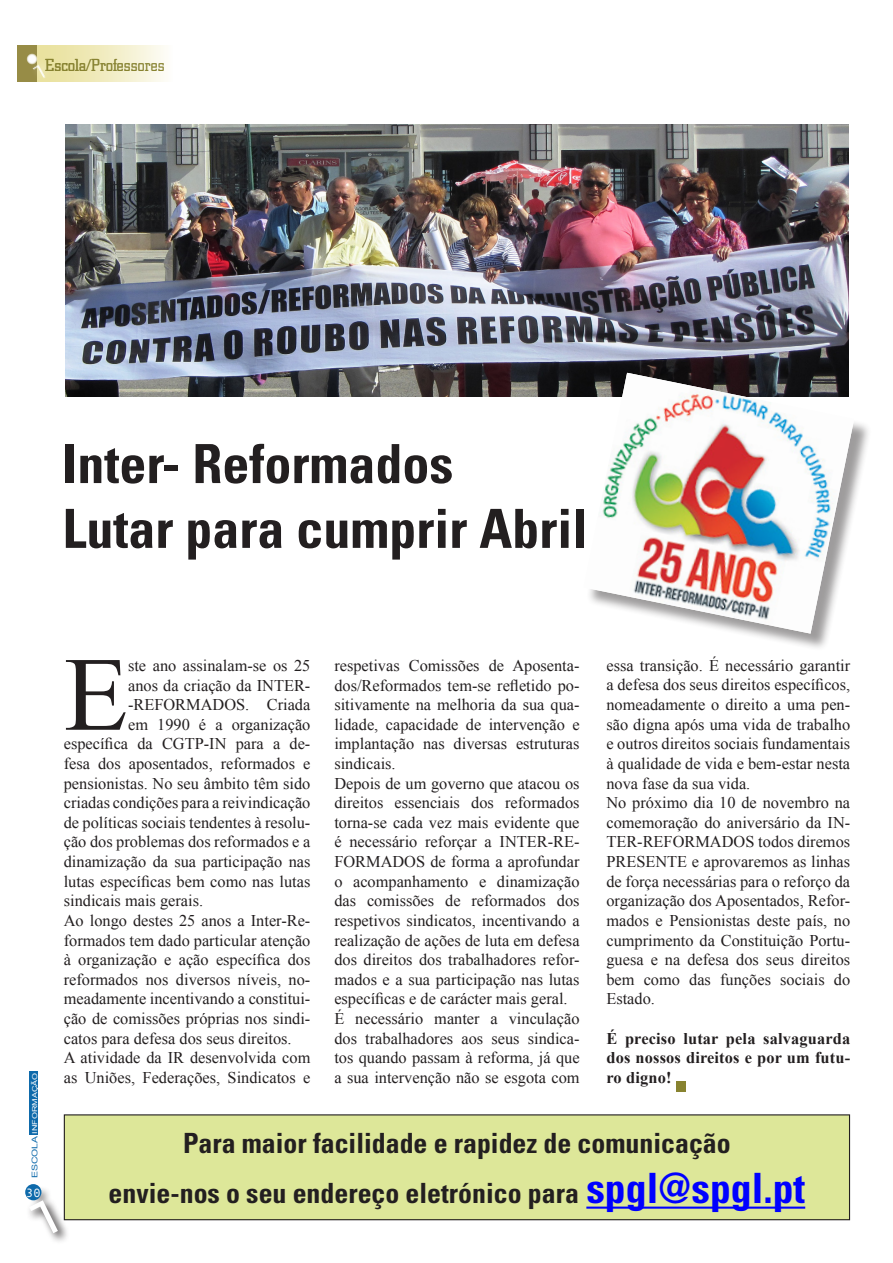
<style>
.page{position:relative;width:893px;height:1263px;background:#fff}
.page>*{position:absolute;margin:0;border:0;box-sizing:border-box;transform-origin:0 0}
.ESCOLA_PROF__TEXTO{font:105.3px "Times New Roman";color:#231f20}
.Escola_Profs_Título{font:700 condensed 54px "Univers";color:#231f20}
.t1{font:700 condensed 27.9px "Univers";color:#231f20}
.t2{font:18px "Civic";color:#888330}
.ESCOLA_PROF__TEXTO-2{font:16.35px/19.6px "Times New Roman";color:#231f20;text-align:justify}
.ESCOLA_PROF__TEXTO-3{font:700 16.35px/19.6px "Times New Roman";letter-spacing:.01em;color:#231f20;text-align:justify}
.t3{font:12px "Andale Mono";color:#fff}
.t4{font:7.8px "Arial";color:#0e6aab;scale:1.33 1}
.t5{font:6.75px "Arial";color:#fff;scale:1.33 1}
.s1{font-size:41.85px;color:#00f}
</style>
<div class="page">
<svg style="left:39px;top:1186px;width:31px;height:56px"></svg>
<svg style="left:29px;top:1189px;width:29px;height:44px"></svg>
<div style="left:25px;top:1184px;width:16px;height:16px;background:#0e6aab;border-radius:50%"></div>
<div style="left:29px;top:1072px;width:9px;height:63px;background:#0e6aab"></div>
<div style="left:37px;top:45px;width:136px;height:37px;background:linear-gradient(to right,#e7de94,#fcfbf5)"></div>
<div style="left:17px;top:45px;width:20px;height:37px;background:#978c46"></div>
<div style="left:29px;top:56px;width:27px;height:27px;background:#fff;opacity:.25"></div>
<svg style="left:27px;top:53px;width:10px;height:12px"></svg>
<svg style="left:33px;top:64px;width:13px;height:16px"></svg>
<div style="left:676px;top:1081px;width:10px;height:11px;background:#888330"></div>
<img style="left:66px;top:125px;width:783px;height:272px">
<div style="left:586px;top:375px;width:286px;height:276px;background:#231f20;opacity:.44"></div>
<img style="left:583px;top:373px;width:271px;height:261px">
<div style="left:64px;top:1115px;width:785px;height:105px;background:#dde799"></div>
<hr style="left:586px;top:1206px;width:219px;height:3px;background:#00f">
<div style="left:64px;top:1114px;width:786px;height:106px;border:1px solid #231f20"></div>
<p class="t2" style="left:45px;top:56px;width:121px">Escola/Professores</p>
<p class="Escola_Profs_Título" style="left:62px;top:431px;width:392px">Inter- Reformados</p>
<p class="Escola_Profs_Título" style="left:62px;top:495px;width:526px">Lutar para cumprir Abril</p>
<p class="t5" style="left:30px;top:1134px;width:47px;rotate:-90deg">INFORMAÇÃO</p>
<p class="t4" style="left:30px;top:1178px;width:34px;rotate:-90deg">ESCOLA</p>
<p class="t3" style="left:26px;top:1185px;width:16px">30</p>
<p class="ESCOLA_PROF__TEXTO" style="left:64px;top:624px;width:66px">E</p>
<p class="ESCOLA_PROF__TEXTO-2" style="left:128px;top:655px;width:184px">ste ano assinalam-se os 25</p>
<p class="ESCOLA_PROF__TEXTO-2" style="left:128px;top:675px;width:184px">anos da criação da INTER-</p>
<p class="ESCOLA_PROF__TEXTO-2" style="left:128px;top:694px;width:184px">-REFORMADOS. Criada</p>
<p class="ESCOLA_PROF__TEXTO-2" style="left:128px;top:714px;width:184px">em 1990 é a organização</p>
<p class="ESCOLA_PROF__TEXTO-2" style="left:64px;top:734px;width:248px">específica da CGTP-IN para a de-</p>
<p class="ESCOLA_PROF__TEXTO-2" style="left:64px;top:753px;width:248px">fesa dos aposentados, reformados e</p>
<p class="ESCOLA_PROF__TEXTO-2" style="left:64px;top:773px;width:248px">pensionistas. No seu âmbito têm sido</p>
<p class="ESCOLA_PROF__TEXTO-2" style="left:64px;top:793px;width:248px">criadas condições para a reivindicação</p>
<p class="ESCOLA_PROF__TEXTO-2" style="left:64px;top:812px;width:248px">de políticas sociais tendentes à resolu-</p>
<p class="ESCOLA_PROF__TEXTO-2" style="left:64px;top:832px;width:248px">ção dos problemas dos reformados e a</p>
<p class="ESCOLA_PROF__TEXTO-2" style="left:64px;top:851px;width:248px">dinamização da sua participação nas</p>
<p class="ESCOLA_PROF__TEXTO-2" style="left:64px;top:871px;width:248px">lutas específicas bem como nas lutas</p>
<p class="ESCOLA_PROF__TEXTO-2" style="left:64px;top:891px;width:141px">sindicais mais gerais.</p>
<p class="ESCOLA_PROF__TEXTO-2" style="left:64px;top:910px;width:248px">Ao longo destes 25 anos a Inter-Re&shy;formados tem dado particular atenção à organização e ação específica dos reformados nos diversos níveis, no&shy;meadamente incentivando a constitui&shy;ção de comissões próprias nos sindi&shy;catos para defesa dos seus direitos.</p>
<p class="ESCOLA_PROF__TEXTO-2" style="left:64px;top:1048px;width:248px">A atividade da IR desenvolvida com as Uniões, Federações, Sindicatos e</p>
<p class="ESCOLA_PROF__TEXTO-2" style="left:334px;top:655px;width:247px">respetivas Comissões de Aposenta&shy;dos/Reformados tem-se refletido po&shy;sitivamente na melhoria da sua qua&shy;lidade, capacidade de intervenção e implantação nas diversas estruturas sindicais.</p>
<p class="ESCOLA_PROF__TEXTO-2" style="left:334px;top:773px;width:247px">Depois de um governo que atacou os direitos essenciais dos reformados torna-se cada vez mais evidente que é necessário reforçar a INTER-RE-FORMADOS de forma a aprofundar o acompanhamento e dinamização das comissões de reformados dos respetivos sindicatos, incentivando a realização de ações de luta em defesa dos direitos dos trabalhadores refor&shy;mados e a sua participação nas lutas específicas e de carácter mais geral.</p>
<p class="ESCOLA_PROF__TEXTO-2" style="left:334px;top:1008px;width:247px">É necessário manter a vinculação dos trabalhadores aos seus sindica&shy;tos quando passam à reforma, já que a sua intervenção não se esgota com</p>
<p class="ESCOLA_PROF__TEXTO-2" style="left:606px;top:655px;width:245px">essa transição. É necessário garantir a defesa dos seus direitos específicos, nomeadamente o direito a uma pen&shy;são digna após uma vida de trabalho e outros direitos sociais fundamentais à qualidade de vida e bem-estar nesta nova fase da sua vida.</p>
<p class="ESCOLA_PROF__TEXTO-2" style="left:606px;top:793px;width:245px">No próximo dia 10 de novembro na comemoração do aniversário da IN-TER-REFORMADOS todos diremos PRESENTE e aprovaremos as linhas de força necessárias para o reforço da organização dos Aposentados, Refor&shy;mados e Pensionistas deste país, no cumprimento da Constituição Portu&shy;guesa e na defesa dos seus direitos bem como das funções sociais do Estado.</p>
<p class="ESCOLA_PROF__TEXTO-3" style="left:606px;top:1028px;width:245px">É preciso lutar pela salvaguarda dos nossos direitos e por um futu&shy;ro digno!</p>
<p class="t1" style="left:183px;top:1126px;width:549px">Para maior facilidade e rapidez de comunicação</p>
<p class="t1" style="left:109px;top:1176px;width:698px">envie-nos o seu endereço eletrónico para <span class="s1">spgl@spgl.pt</span></p>
</div>
